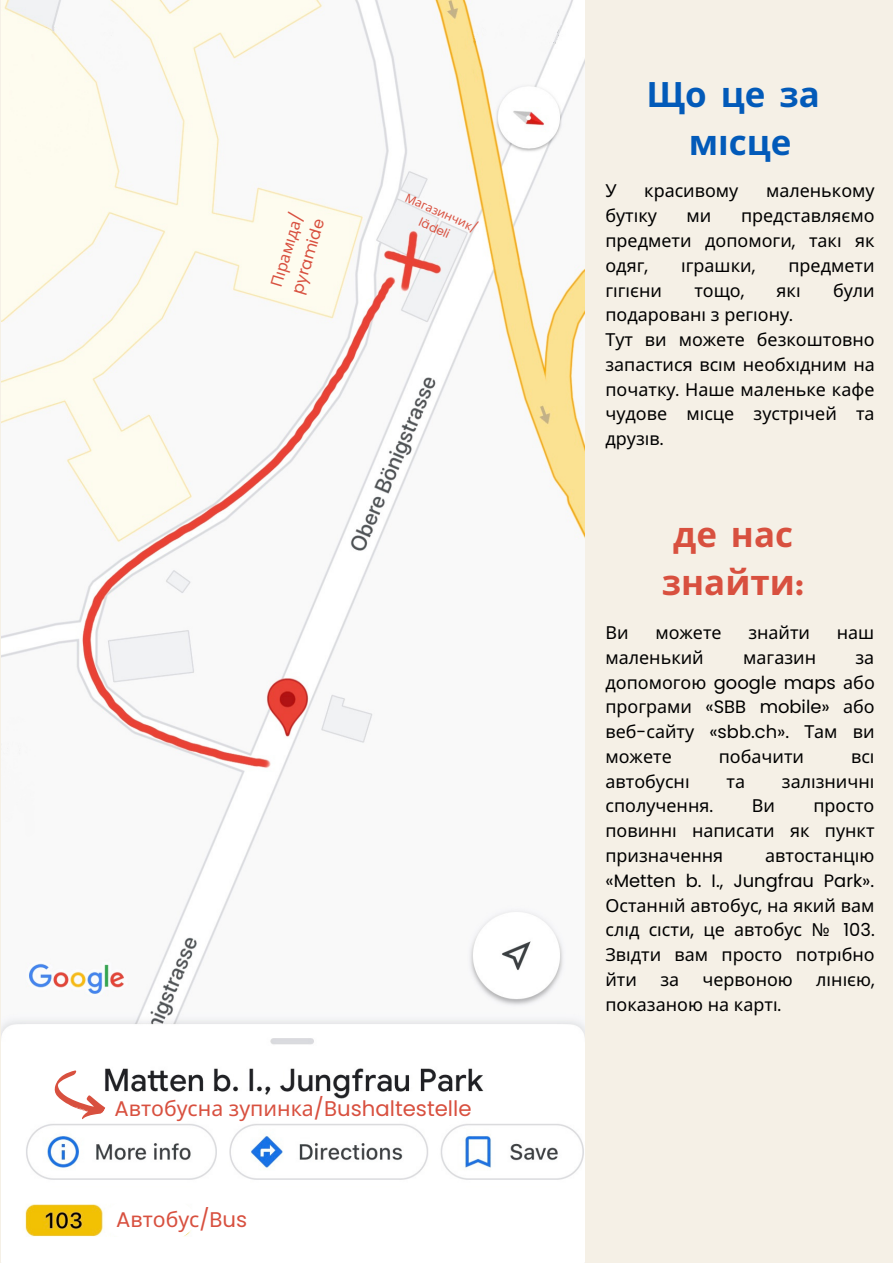
<style>
.page{position:relative;width:893px;height:1263px;background:#f5f0e6}
.page>*{position:absolute;margin:0;border:0;box-sizing:border-box;transform-origin:0 0}
.t1{font:700 34.88px "Noto Sans";color:#d8503f}
.t2{font:700 34.88px "Noto Sans";color:#025ab9}
.t3{font:21.3px "Poppins";color:#d8503f}
.t4{font:21.23px "Noto Sans";color:#d8503f}
.t5{font:17.92px/24.8px "Noto Sans";color:#000;text-align:justify}
.t6{font:15.98px "Noto Sans";color:#d8503f}
.t7{font:15.98px "Poppins";color:#d8503f}
.t8{font:12px "Noto Sans";color:#d8503f}
.t9{font:12px "Poppins";color:#d8503f}
.s1{font-family:"Poppins"}
.s2{font-family:"Noto Sans"}
.s3{font-family:"TAN MERINGUE";font-weight:400}
</style>
<div class="page">
<img style="left:1px;top:0;width:583px;height:1238px">
<svg style="left:46px;top:1065px;width:69px;height:61px;background:#f2e0de"></svg>
<div style="left:105px;top:1195px;width:90px;height:49px;background:#fff;border-radius:50%"></div>
<div style="left:1px;top:1238px;width:583px;height:25px;background:#fff"></div>
<p class="t6" style="left:265px;top:283px;width:78px;rotate:-73deg">Піраміда<span class="s1">/</span></p>
<p class="t7" style="left:286px;top:290px;width:79px;rotate:-73deg">pyramide</p>
<p class="t8" style="left:409px;top:189px;width:79px;rotate:24deg">Магазинчик<span class="s1">/</span></p>
<p class="t9" style="left:423px;top:214px;width:34px;rotate:24deg">lädeli</p>
<p class="t3" style="left:114px;top:1093px;width:359px">A<span class="s2">втобусна зупинка</span>/Bushaltestelle</p>
<p class="t4" style="left:116px;top:1204px;width:132px"><span class="s1">A</span>втобус<span class="s1">/Bus</span></p>
<p class="t2" style="left:646px;top:70px;width:175px">Що це за</p>
<p class="t2" style="left:689px;top:118px;width:104px">місце</p>
<p class="t5" style="left:605px;top:178px;width:13px">У</p>
<p class="t5" style="left:644px;top:178px;width:96px">красивому</p>
<p class="t5" style="left:766px;top:178px;width:110px">маленькому</p>
<p class="t5" style="left:605px;top:203px;width:53px">буті ку</p>
<p class="t5" style="left:686px;top:203px;width:26px">ми</p>
<p class="t5" style="left:605px;top:203px;width:271px;text-indent:135px">представляємо предмети допомоги<span class="s1">,</span> такі як одяг<span class="s1">,</span></p>
<p class="t5" style="left:681px;top:252px;width:75px">і грашки<span class="s1">,</span></p>
<p class="t5" style="left:788px;top:252px;width:88px">предмети</p>
<p class="t5" style="left:605px;top:277px;width:58px">гі гієни</p>
<p class="t5" style="left:694px;top:277px;width:51px">тощо<span class="s1">,</span></p>
<p class="t5" style="left:776px;top:277px;width:23px">які</p>
<p class="t5" style="left:833px;top:277px;width:43px">були</p>
<p class="t5" style="left:605px;top:302px;width:189px">подаровані з регіону<span class="s1">.</span></p>
<p class="t5" style="left:605px;top:327px;width:271px">Тут ви можете безкоштовно запастися всі м необхідним на початку<span class="s1">.</span> Наше маленьке кафе чудове місце зустрі чей та друзі в<span class="s1">.</span></p>
<p class="t1" style="left:673px;top:509px;width:121px">де нас</p>
<p class="t1" style="left:662px;top:558px;width:144px">знайти<span class="s3">:</span></p>
<p class="t5" style="left:605px;top:620px;width:25px">Ви</p>
<p class="t5" style="left:655px;top:620px;width:68px">можете</p>
<p class="t5" style="left:748px;top:620px;width:63px">знайти</p>
<p class="t5" style="left:837px;top:620px;width:39px">наш</p>
<p class="t5" style="left:605px;top:644px;width:100px">маленький</p>
<p class="t5" style="left:743px;top:644px;width:74px">магазин</p>
<p class="t5" style="left:605px;top:644px;width:271px;text-indent:250px">за допомогою <span class="s1">google maps</span> або програми <span class="s1">«SBB mobile»</span> або веб<span class="s1">-</span>сайту <span class="s1">«sbb.ch».</span> Там ви можете</p>
<p class="t5" style="left:719px;top:743px;width:87px">побачити</p>
<p class="t5" style="left:851px;top:743px;width:22px">всі</p>
<p class="t5" style="left:605px;top:768px;width:83px">автобусні</p>
<p class="t5" style="left:726px;top:768px;width:20px">та</p>
<p class="t5" style="left:782px;top:768px;width:91px">залізничні</p>
<p class="t5" style="left:605px;top:793px;width:109px">сполучення<span class="s1">.</span></p>
<p class="t5" style="left:751px;top:793px;width:25px">Ви</p>
<p class="t5" style="left:605px;top:793px;width:270px;text-indent:208px">просто повинні написати як пункт призначення</p>
<p class="t5" style="left:605px;top:843px;width:271px;text-indent:160px">автостанці ю <span class="s1">«Metten b. I., Jungfrau Park».<br></span>Останній автобус<span class="s1">,</span> на який вам слід сісти<span class="s1">,</span> це автобус № <span class="s1">103.<br></span>Звідти вам просто потрібно йти</p>
<p class="t5" style="left:660px;top:966px;width:20px">за</p>
<p class="t5" style="left:702px;top:966px;width:92px">червоною</p>
<p class="t5" style="left:816px;top:966px;width:60px">лінією<span class="s1">,</span></p>
<p class="t5" style="left:605px;top:991px;width:177px">показаною на карті<span class="s1">.</span></p>
</div>
